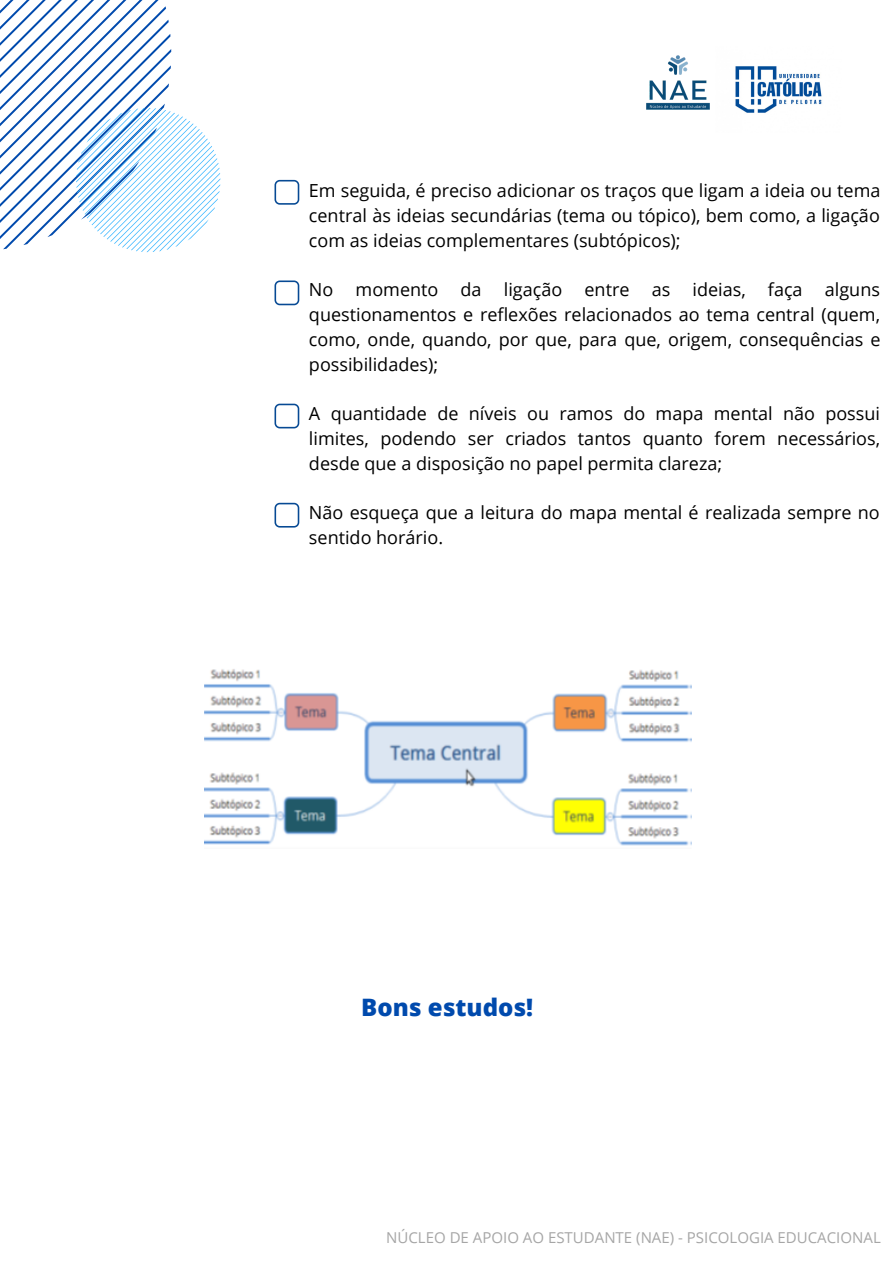
<style>
.page{position:relative;width:894px;height:1264px;background:#fff}
.page>*{position:absolute;margin:0;border:0;box-sizing:border-box;transform-origin:0 0}
.t1{font:800 24px "Open Sans";color:#004aad}
.t2{font:18px/24.8px "Open Sans";color:#000;text-align:justify}
.t3{font:15px "Open Sans";color:#a6a6a6}
</style>
<div class="page">
<svg style="left:0;top:0;width:220px;height:252px"></svg>
<img style="left:646px;top:55px;width:64px;height:55px">
<img style="left:735px;top:66px;width:87px;height:47px">
<svg style="left:274px;top:403px;width:25px;height:25px"></svg>
<svg style="left:274px;top:503px;width:25px;height:24px"></svg>
<svg style="left:274px;top:280px;width:25px;height:25px"></svg>
<svg style="left:274px;top:180px;width:25px;height:25px"></svg>
<img style="left:205px;top:669px;width:486px;height:177px">
<p class="t2" style="left:309px;top:178px;width:573px">Em seguida, é preciso adicionar os traços que ligam a ideia ou tema central às ideias secundárias (tema ou tópico), bem como, a ligação com as ideias complementares (subtópicos);</p>
<p class="t2" style="left:309px;top:277px;width:573px">No momento da ligação entre as ideias, faça alguns questionamentos e reflexões relacionados ao tema central (quem, como, onde, quando, por que, para que, origem, consequências e possibilidades);</p>
<p class="t2" style="left:309px;top:401px;width:572px">A quantidade de níveis ou ramos do mapa mental não possui limites, podendo ser criados tantos quanto forem necessários, desde que a disposição no papel permita clareza;</p>
<p class="t2" style="left:309px;top:500px;width:572px">Não esqueça que a leitura do mapa mental é realizada sempre no sentido horário.</p>
<h1 class="t1" style="left:361px;top:990px;width:173px">Bons estudos!</h1>
<p class="t3" style="left:386px;top:1226px;width:496px">NÚCLEO DE APOIO AO ESTUDANTE (NAE) - PSICOLOGIA EDUCACIONAL</p>
</div>
